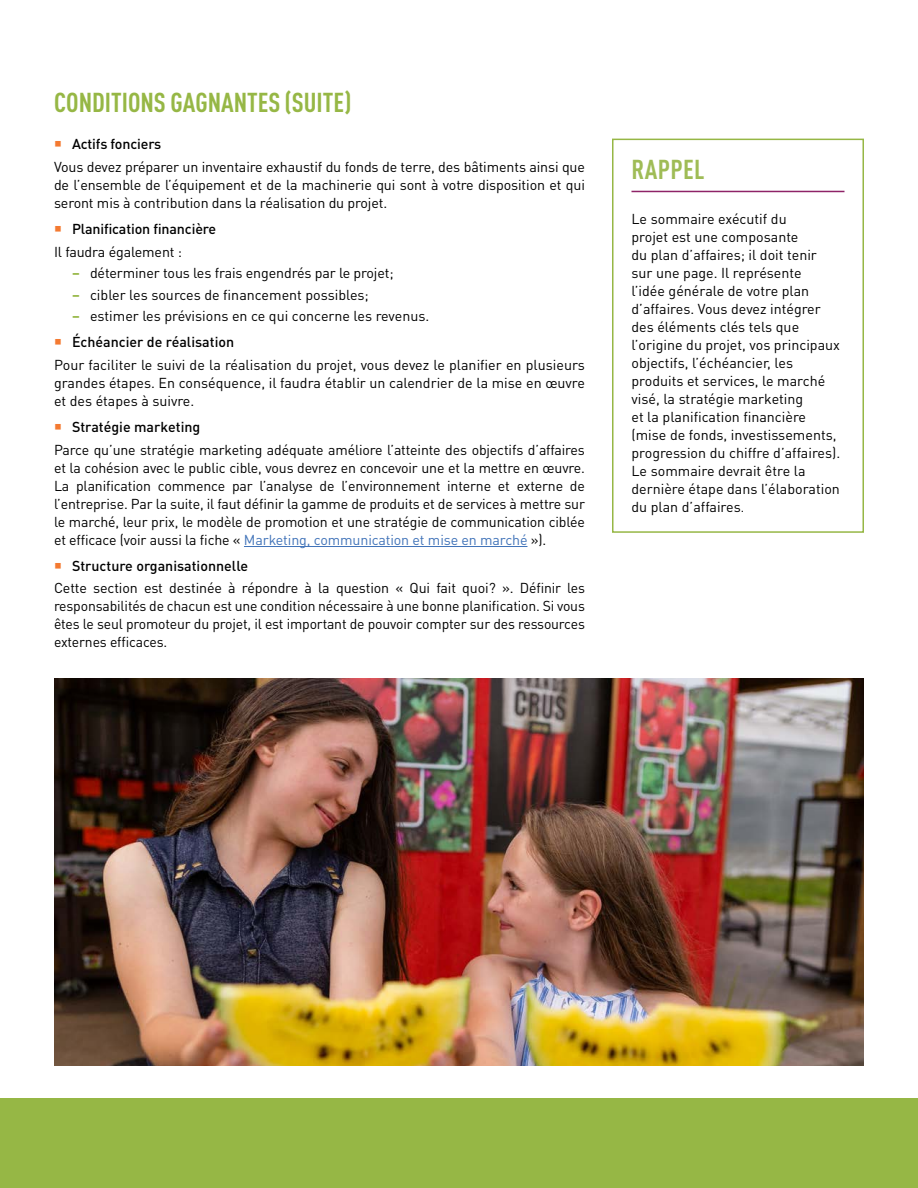
<style>
.page{position:relative;width:918px;height:1188px;background:#fff}
.page>*{position:absolute;margin:0;border:0;box-sizing:border-box;transform-origin:0 0}
.t1{font:700 condensed 27px "DINOT";color:#96b745}
.t2{font:700 condensed 27px "DINOT";letter-spacing:.01em;color:#9fbc56}
.t3{font:14.25px/18px "DINOT";color:#000;text-align:justify}
.t4{font:500 14.25px "DINOT";color:#000}
.s1{font-weight:700;color:#96b745}
.s2{color:#4274b9}
.s3{font-size:12.75px}
</style>
<div class="page">
<div style="left:0;top:1098px;width:918px;height:90px;background:#96b745"></div>
<hr style="left:244px;top:546px;width:283px;height:1px;background:#4274b9">
<hr style="left:632px;top:191px;width:212px;height:1px;background:#8e2367">
<div style="left:612px;top:139px;width:252px;height:394px;border:2px solid #96b745"></div>
<img style="left:54px;top:679px;width:810px;height:387px">
<h3 class="t1" style="left:54px;top:86px;width:299px">CONDITIONS GAGNANTES (SUITE)</h3>
<p class="t4" style="left:72px;top:135px;width:91px">Actifs fonciers</p>
<p class="t3" style="left:54px;top:157px;width:533px">Vous devez préparer un inventaire exhaustif du fonds de terre, des bâtiments ainsi que de l’ensemble de l’équipement et de la machinerie qui sont à votre disposition et qui seront mis à contribution dans la réalisation du projet.</p>
<p class="t4" style="left:72px;top:219px;width:146px">Planification financière</p>
<p class="t3" style="left:54px;top:242px;width:130px">Il faudra également :</p>
<p class="t3" style="left:72px;top:263px;width:323px"><span class="s1">–</span> déterminer tous les frais engendrés par le projet;</p>
<p class="t3" style="left:72px;top:285px;width:298px"><span class="s1">–</span> cibler les sources de financement possibles;</p>
<p class="t3" style="left:72px;top:307px;width:359px"><span class="s1">–</span> estimer les prévisions en ce qui concerne les revenus.</p>
<p class="t4" style="left:72px;top:333px;width:164px">Échéancier de réalisation</p>
<p class="t3" style="left:54px;top:355px;width:533px">Pour faciliter le suivi de la réalisation du projet, vous devez le planifier en plusieurs grandes étapes. En conséquence, il faudra établir un calendrier de la mise en œuvre et des étapes à suivre.</p>
<p class="t4" style="left:72px;top:417px;width:130px">Stratégie marketing</p>
<p class="t3" style="left:54px;top:440px;width:533px">Parce qu’une stratégie marketing adéquate améliore l’atteinte des objectifs d’affaires et la cohésion avec le public cible, vous devrez en concevoir une et la mettre en œuvre.<br>La planification commence par l’analyse de l’environnement interne et externe de l’entreprise. Par la suite, il faut définir la gamme de produits et de services à mettre sur le marché, leur prix, le modèle de promotion et une stratégie de communication ciblée et efficace (voir aussi la fiche « <span class="s2">Marketing, communication et mise en marché</span> »).</p>
<p class="t4" style="left:72px;top:556px;width:178px">Structure organisationnelle</p>
<p class="t3" style="left:54px;top:578px;width:533px">Cette section est destinée à répondre à la question « Qui fait quoi? ». Définir les responsabilités de chacun est une condition nécessaire à une bonne planification. Si vous êtes le seul promoteur du projet, il est important de pouvoir compter sur des ressources externes efficaces.</p>
<h5 class="t2" style="left:632px;top:153px;width:74px">RAPPEL</h5>
<p class="t3" style="left:632px;top:209px;width:210px;text-align:left">Le sommaire exécutif du<br>projet est une composante<br>du plan d’affaires; il doit tenir sur une page. Il représente<br>l’idée générale de votre plan d’affaires. Vous devez intégrer des éléments clés tels que l’origine du projet, vos principaux objectifs, l’échéancier, les produits et services, le marché visé, la stratégie marketing<br>et la planification financière (mise de fonds, investissements, progression du chiffre d’affaires).<br>Le sommaire devrait être la dernière étape dans l’élaboration du plan d’affaires<span class="s3">.</span></p>
</div>
